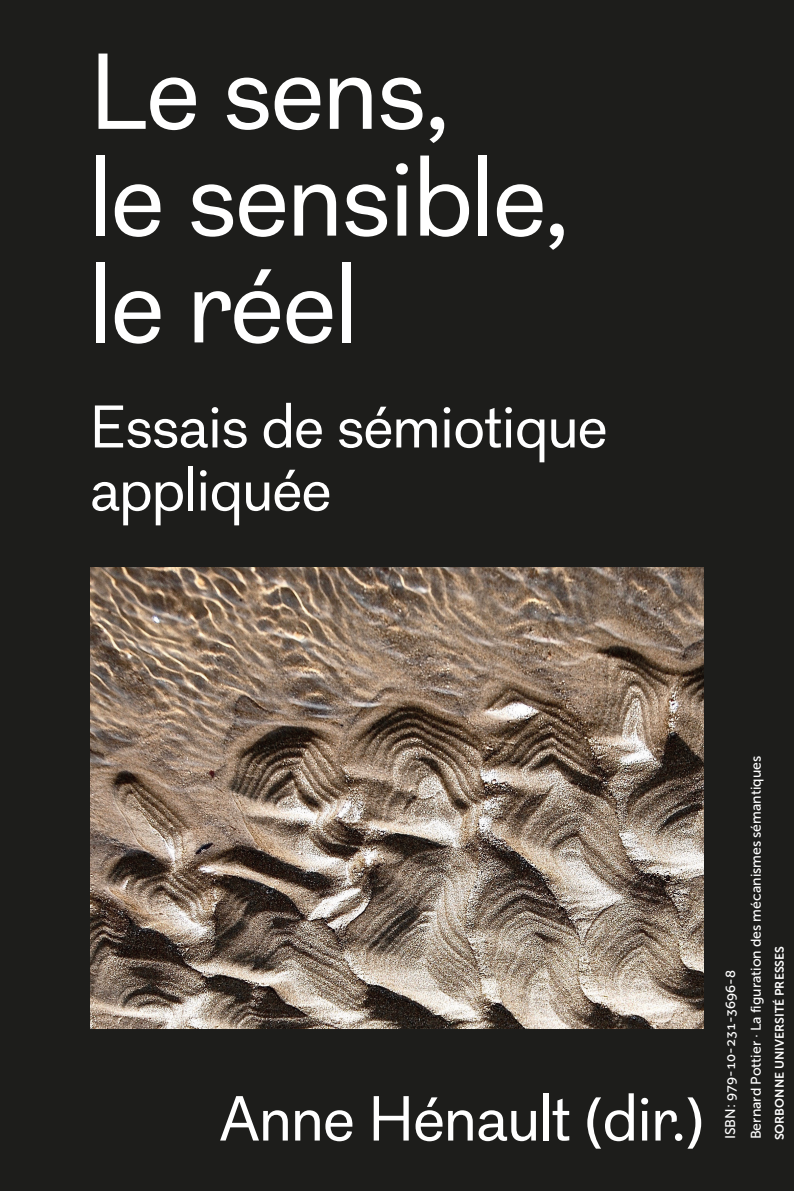
<style>
.page{position:relative;width:794px;height:1191px;background:#1d1d1b}
.page>*{position:absolute;margin:0;border:0;box-sizing:border-box;transform-origin:0 0}
.t1{font:106.75px/106.8px "Grotex";color:#fff}
.t2{font:63px "Grotex";color:#fff}
.t3{font:59.5px/63px "Grotex";color:#fff}
.t4{font:14px/25.7px "Museo Sans 500";color:#fff}
.t5{font:12.25px "Museo Sans 700";color:#fff}
</style>
<div class="page">
<img style="left:90px;top:567px;width:613px;height:461px">
<h1 class="t1" style="left:90px;top:40px;width:480px">Le sens,<br>le sensible, le réel</h1>
<h3 class="t3" style="left:90px;top:396px;width:518px">Essais de sémiotique appliquée</h3>
<h2 class="t2" style="left:219px;top:1082px;width:486px">Anne Hénault (dir.)</h2>
<p class="t4" style="left:717px;top:1139px;width:385px;rotate:-90deg">ISBN : 979-10-231-3696-8<br>Bernard Pottier · La figuration des mécanismes sémantiques</p>
<p class="t5" style="left:772px;top:1140px;width:196px;rotate:-90deg">SORBONNE UNIVERSITÉ PRESSES</p>
</div>
